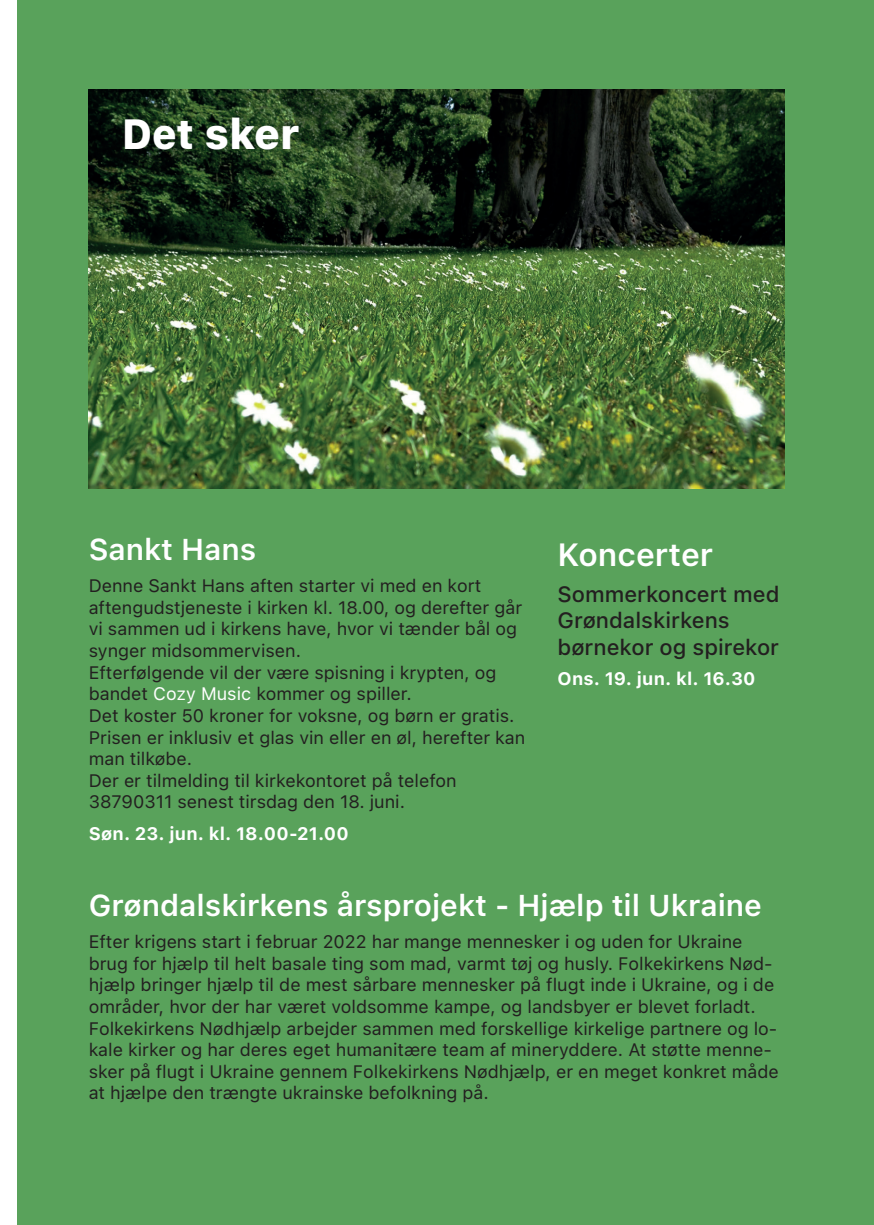
<style>
.page{position:relative;width:874px;height:1225px;background:#fff}
.page>*{position:absolute;margin:0;border:0;box-sizing:border-box;transform-origin:0 0}
.t1{font:800 42px "SF Pro Text";color:#fff;scale:.95 1}
.t2{font:600 32px "SF Pro Text";color:#fff}
.t3{font:600 30px "SF Pro Text";color:#fff}
.t4{font:500 22px/26.4px "SF Pro Text";color:#231f20}
.t5{font:18px/21.6px "SF Pro Text";color:#231f20}
.t6{font:700 18px "SF Pro Text";letter-spacing:.01em;color:#fff}
.s1{color:#fff}
</style>
<div class="page">
<div style="left:17px;top:0;width:856px;height:1225px;background:#59a25b"></div>
<img style="left:89px;top:89px;width:695px;height:399px">
<p class="t1" style="left:122px;top:110px;width:189px">Det sker</p>
<p class="t3" style="left:89px;top:532px;width:169px">Sankt Hans</p>
<p class="t5" style="left:89px;top:575px;width:435px">Denne Sankt Hans aften starter vi med en kort aftengudstjeneste i kirken kl. 18.00, og derefter går vi sammen ud i kirkens have, hvor vi tænder bål og synger midsommervisen.</p>
<p class="t5" style="left:89px;top:661px;width:409px">Efterfølgende vil der være spisning i krypten, og bandet <span class="s1">Cozy Music</span> kommer og spiller.</p>
<p class="t5" style="left:89px;top:705px;width:438px">Det koster 50 kroner for voksne, og børn er gratis.<br>Prisen er inklusiv et glas vin eller en øl, herefter kan man tilkøbe.</p>
<p class="t5" style="left:89px;top:769px;width:369px">Der er tilmelding til kirkekontoret på telefon<br>38790311 senest tirsdag den 18. juni.</p>
<p class="t6" style="left:89px;top:823px;width:261px">Søn. 23. jun. kl. 18.00-21.00</p>
<p class="t2" style="left:557px;top:536px;width:157px">Koncerter</p>
<p class="t4" style="left:557px;top:581px;width:223px">Sommerkoncert med<br>Grøndalskirkens</p>
<p class="t4" style="left:557px;top:634px;width:223px">børnekor og spirekor</p>
<p class="t6" style="left:557px;top:668px;width:199px">Ons. 19. jun. kl. 16.30</p>
<p class="t3" style="left:89px;top:888px;width:674px">Grøndalskirkens årsprojekt - Hjælp til Ukraine</p>
<p class="t5" style="left:89px;top:931px;width:686px">Efter krigens start i februar 2022 har mange mennesker i og uden for Ukraine brug for hjælp til helt basale ting som mad, varmt tøj og husly. Folkekirkens Nød&shy;hjælp bringer hjælp til de mest sårbare mennesker på flugt inde i Ukraine, og i de områder, hvor der har været voldsomme kampe, og landsbyer er blevet forladt.</p>
<p class="t5" style="left:89px;top:1017px;width:691px">Folkekirkens Nødhjælp arbejder sammen med forskellige kirkelige partnere og lo&shy;kale kirker og har deres eget humanitære team af mineryddere. At støtte menne&shy;sker på flugt i Ukraine gennem Folkekirkens Nødhjælp, er en meget konkret måde at hjælpe den trængte ukrainske befolkning på.</p>
</div>
